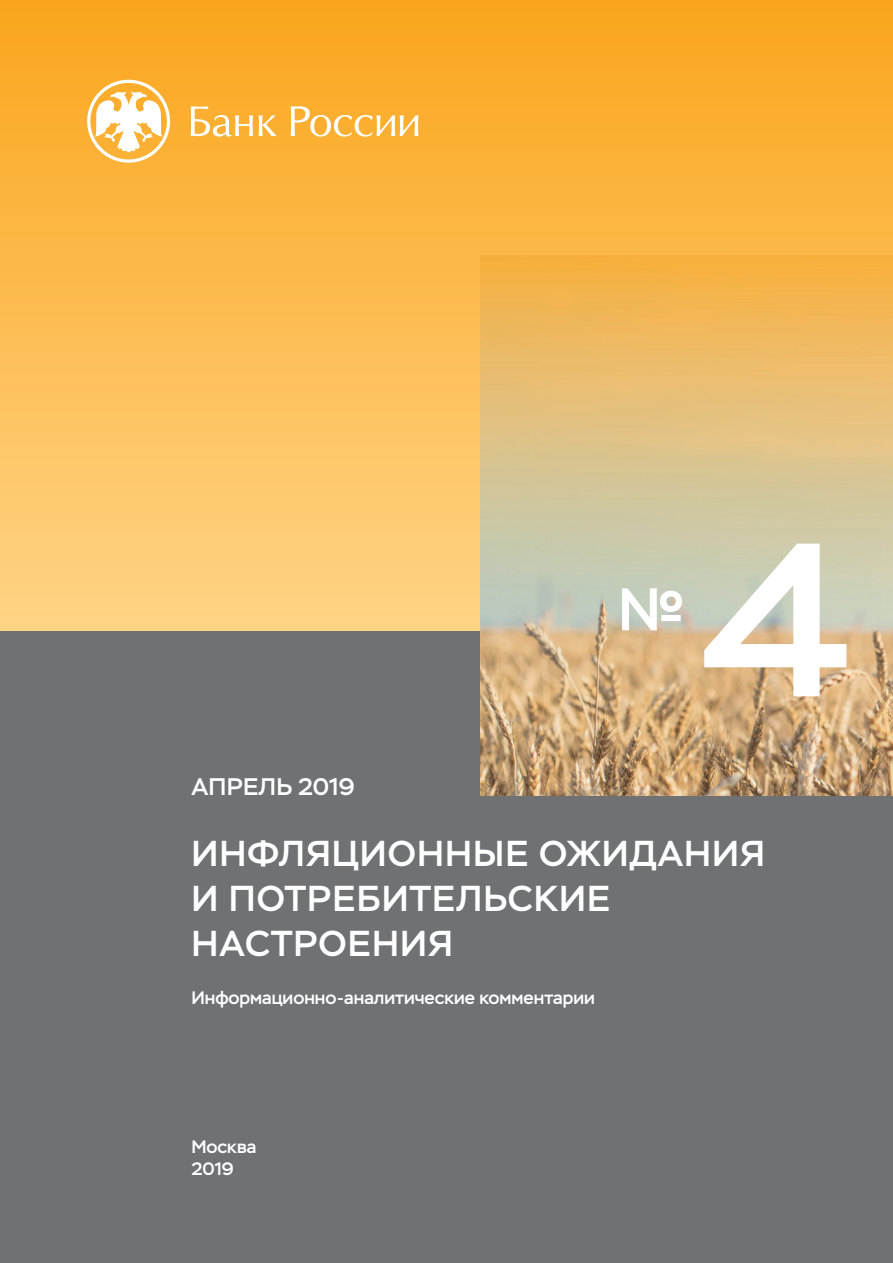
<style>
.page{position:relative;width:893px;height:1263px;background:#fff}
.page>*{position:absolute;margin:0;border:0;box-sizing:border-box;transform-origin:0 0}
.t1{font:500 218.25px "Stem";color:#fff}
.t2{font:500 60px "Stem";color:#fff}
.t3{font:500 36px/45px "Stem";letter-spacing:.125em;color:#fff}
.t4{font:500 24px "Stem";letter-spacing:.005em;color:#fff}
.t5{font:500 18px/21.6px "Stem";color:#fff}
</style>
<div class="page">
<div style="left:0;top:0;width:893px;height:631px;background:linear-gradient(to bottom,#faa61d,#ffd487)"></div>
<div style="left:0;top:631px;width:893px;height:632px;background:#6f7172"></div>
<svg style="left:87px;top:80px;width:83px;height:83px"></svg>
<svg style="left:191px;top:106px;width:62px;height:31px"></svg>
<svg style="left:259px;top:115px;width:18px;height:21px"></svg>
<svg style="left:291px;top:106px;width:127px;height:31px"></svg>
<img style="left:480px;top:255px;width:413px;height:540px">
<h3 class="t4" style="left:191px;top:772px;width:165px">апрель 2019</h3>
<h2 class="t2" style="left:617px;top:573px;width:70px">№</h2>
<h1 class="t1" style="left:700px;top:486px;width:152px">4</h1>
<h3 class="t3" style="left:192px;top:831px;width:575px">Инфляционные ожидания и потребительские настроения</h3>
<p class="t5" style="left:191px;top:987px;width:405px">Информационно-аналитические комментарии</p>
<p class="t5" style="left:191px;top:1136px;width:67px">Москва<br>2019</p>
</div>
